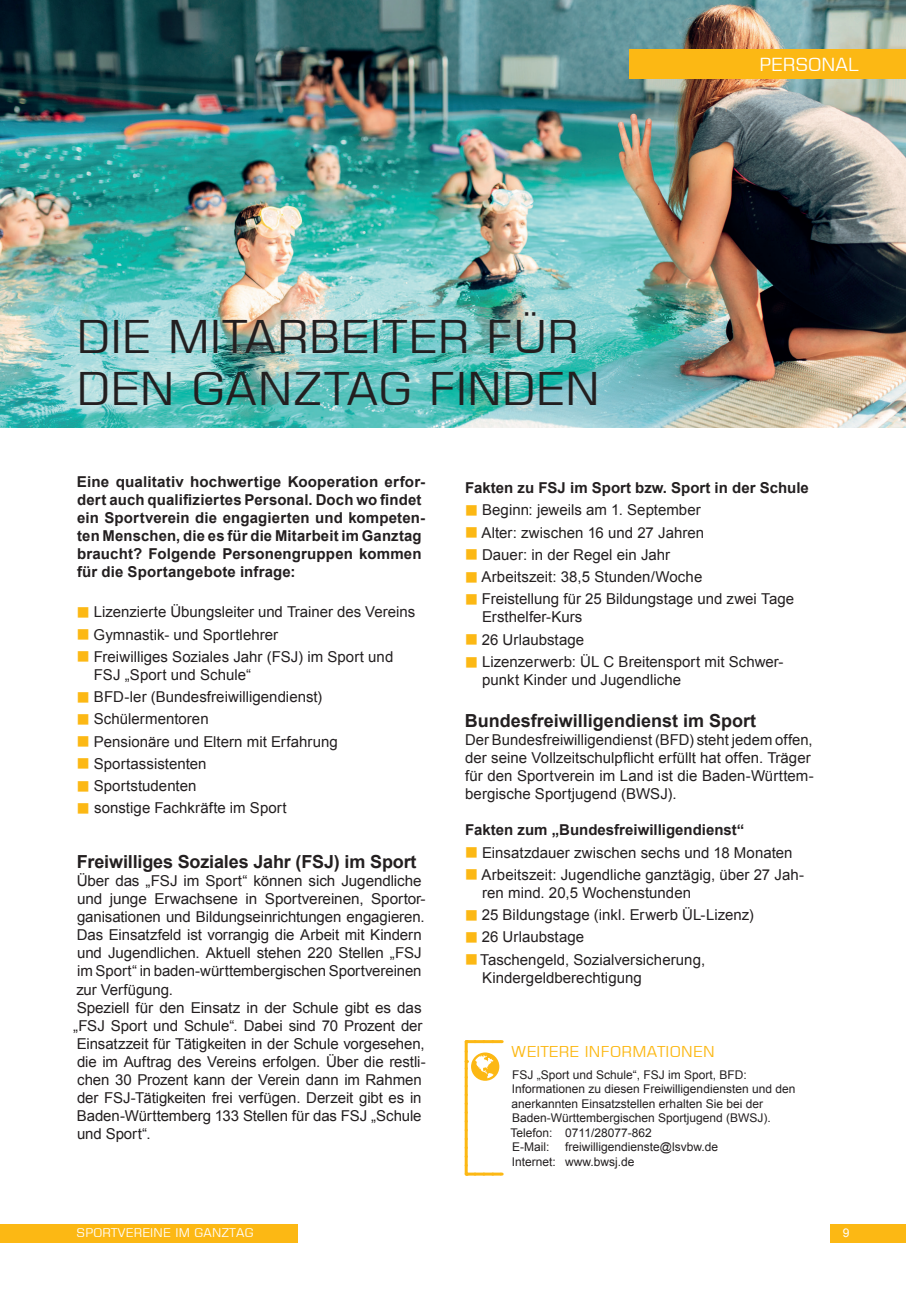
<style>
.page{position:relative;width:906px;height:1289px;background:#fff}
.page>*{position:absolute;margin:0;border:0;box-sizing:border-box;transform-origin:0 0}
.t1{font:45px/52.5px "Square 721 BT";letter-spacing:.01em;color:#231f20}
.t2{font:700 18px "Arial";letter-spacing:-.005em;color:#231f20}
.t3{font:18px "Square 721 BT";color:#fff}
.t4{font:15px/22.2px "Arial";color:#231f20}
.t5{font:700 15px/18px "Arial";letter-spacing:.01em;color:#231f20}
.t6{font:15px "Square 721 BT";letter-spacing:.02em;color:#fcb814}
.t7{font:15px "Square 721 BT";color:#fff}
.t8{font:12px/14.4px "Arial";color:#231f20}
.t9{font:12px "Square 721 BT";letter-spacing:.02em;color:#fff}
.t10{font:12px "Arial";color:#fff}
</style>
<div class="page">
<img style="left:0;top:0;width:906px;height:427px">
<hr style="left:466px;top:1172px;width:35px;height:3px;background:#fcb814">
<hr style="left:465px;top:1061px;width:3px;height:113px;background:#fcb814">
<svg style="left:475px;top:1172px;width:27px;height:3px"></svg>
<svg style="left:465px;top:1040px;width:37px;height:125px"></svg>
<div style="left:0;top:1223px;width:298px;height:18px;background:#fcb814"></div>
<div style="left:830px;top:1223px;width:76px;height:18px;background:#fcb814"></div>
<div style="left:629px;top:49px;width:277px;height:30px;background:#fcb814"></div>
<h1 class="t1" style="left:77px;top:309px;width:525px">DIE MITARBEITER FÜR<br>DEN GANZTAG FINDEN</h1>
<p class="t3" style="left:759px;top:53px;width:101px">PERSONAL</p>
<p class="t7" style="left:764px;top:55px;width:96px">STICHPUNKT</p>
<p class="t5" style="left:77px;top:473px;width:350px">Eine qualitativ hochwertige Kooperation erfor&shy;dert auch qualifiziertes Personal. Doch wo findet ein Sportverein die engagierten und kompeten&shy;ten Menschen, die es für die Mitarbeit im Ganztag braucht? Folgende Personengruppen kommen für die Sportangebote infrage:</p>
<p class="t4" style="left:94px;top:601px;width:323px">Lizenzierte Übungsleiter und Trainer des Vereins<br>Gymnastik- und Sportlehrer<br>Freiwilliges Soziales Jahr (FSJ) im Sport und</p>
<p class="t4" style="left:94px;top:663px;width:246px">FSJ „Sport und Schule“<br>BFD-ler (Bundesfreiwilligendienst)<br>Schülermentoren<br>Pensionäre und Eltern mit Erfahrung<br>Sportassistenten<br>Sportstudenten<br>sonstige Fachkräfte im Sport</p>
<p class="t2" style="left:77px;top:849px;width:341px">Freiwilliges Soziales Jahr (FSJ) im Sport</p>
<p class="t4" style="left:73px;top:872px;width:354px;line-height:18px">Über das „FSJ im Sport“ können sich Jugendliche und junge Erwachsene in Sportvereinen, Sportor&shy;ganisationen und Bildungseinrichtungen engagieren.<br>Das Einsatzfeld ist vorrangig die Arbeit mit Kindern und Jugendlichen. Aktuell stehen 220 Stellen „FSJ im Sport“ in baden-württembergischen Sportvereinen zur Verfügung.<br>Speziell für den Einsatz in der Schule gibt es das „FSJ Sport und Schule“. Dabei sind 70 Prozent der Einsatzzeit für Tätigkeiten in der Schule vorgesehen, die im Auftrag des Vereins erfolgen. Über die restli&shy;chen 30 Prozent kann der Verein dann im Rahmen der FSJ-Tätigkeiten frei verfügen. Derzeit gibt es in Baden-Württemberg 133 Stellen für das FSJ „Schule und Sport“.</p>
<p class="t5" style="left:465px;top:479px;width:345px">Fakten zu FSJ im Sport bzw. Sport in der Schule</p>
<p class="t4" style="left:481px;top:499px;width:314px">Beginn: jeweils am 1. September<br>Alter: zwischen 16 und 27 Jahren<br>Dauer: in der Regel ein Jahr<br>Arbeitszeit: 38,5 Stunden/Woche<br>Freistellung für 25 Bildungstage und zwei Tage</p>
<p class="t4" style="left:482px;top:606px;width:303px">Ersthelfer-Kurs<br>26 Urlaubstage<br>Lizenzerwerb: ÜL C Breitensport mit Schwer-</p>
<p class="t4" style="left:482px;top:668px;width:200px">punkt Kinder und Jugendliche</p>
<p class="t2" style="left:465px;top:708px;width:293px">Bundesfreiwilligendienst im Sport</p>
<p class="t4" style="left:465px;top:731px;width:350px;line-height:18px">Der Bundesfreiwilligendienst (BFD) steht jedem offen, der seine Vollzeitschulpflicht erfüllt hat offen. Träger für den Sportverein im Land ist die Baden-Württem&shy;bergische Sportjugend (BWSJ).</p>
<p class="t5" style="left:465px;top:821px;width:281px">Fakten zum „Bundesfreiwilligendienst“</p>
<p class="t4" style="left:481px;top:841px;width:324px">Einsatzdauer zwischen sechs und 18 Monaten<br>Arbeitszeit: Jugendliche ganztägig, über 27 Jah-</p>
<p class="t4" style="left:480px;top:881px;width:275px">ren mind. 20,5 Wochenstunden<br>25 Bildungstage (inkl. Erwerb ÜL-Lizenz)<br>26 Urlaubstage<br>Taschengeld, Sozialversicherung,</p>
<p class="t4" style="left:482px;top:966px;width:161px">Kindergeldberechtigung</p>
<p class="t6" style="left:511px;top:1042px;width:205px">WEITERE INFORMATIONEN</p>
<p class="t8" style="left:510px;top:1067px;width:286px">FSJ „Sport und Schule“, FSJ im Sport, BFD:<br>Informationen zu diesen Freiwilligendiensten und den anerkannten Einsatzstellen erhalten Sie bei der Baden-Württembergischen Sportjugend (BWSJ).<br>Telefon: 0711/28077-862<br>E-Mail:</p>
<p class="t8" style="left:512px;top:1139px;width:208px;text-indent:53px">freiwilligendienste@lsvbw.de<br>Internet: www.bwsj.de</p>
<p class="t9" style="left:77px;top:1225px;width:178px">SPORTVEREINE IM GANZTAG</p>
<p class="t10" style="left:843px;top:1224px;width:8px">9</p>
</div>
